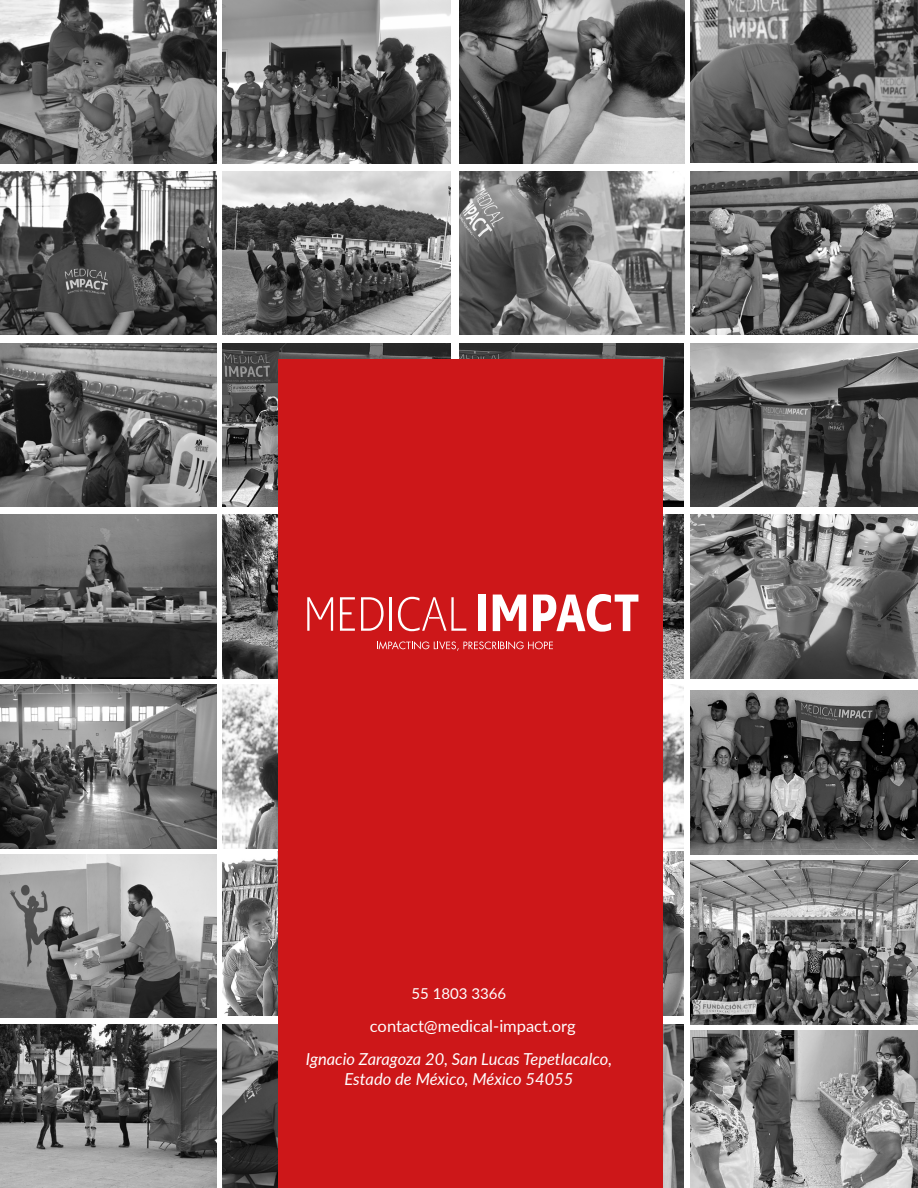
<style>
.page{position:relative;width:918px;height:1188px;background:#fff}
.page>*{position:absolute;margin:0;border:0;box-sizing:border-box;transform-origin:0 0}
.t1{font:italic 16.5px/19.5px "Lato";color:#fff;text-align:center}
.t2{font:16.5px "Lato";color:#fff}
.t3{font:15px "Lato";color:#fff}
</style>
<div class="page">
<img style="left:223px;top:343px;width:227px;height:164px">
<img style="left:459px;top:343px;width:224px;height:164px">
<img style="left:223px;top:514px;width:55px;height:164px">
<img style="left:663px;top:514px;width:20px;height:164px">
<img style="left:223px;top:685px;width:55px;height:163px">
<img style="left:663px;top:685px;width:20px;height:163px">
<img style="left:223px;top:852px;width:55px;height:163px">
<img style="left:663px;top:852px;width:20px;height:163px">
<img style="left:223px;top:1024px;width:55px;height:164px">
<img style="left:663px;top:1024px;width:20px;height:164px">
<div style="left:278px;top:359px;width:385px;height:829px;background:#cd1719"></div>
<svg style="left:377px;top:641px;width:176px;height:10px"></svg>
<div style="left:479px;top:595px;width:7px;height:36px;background:#fff"></div>
<svg style="left:493px;top:595px;width:33px;height:36px"></svg>
<svg style="left:533px;top:594px;width:105px;height:38px"></svg>
<svg style="left:307px;top:597px;width:26px;height:34px"></svg>
<svg style="left:340px;top:597px;width:15px;height:34px"></svg>
<svg style="left:361px;top:597px;width:23px;height:34px"></svg>
<hr style="left:390px;top:597px;width:2px;height:34px;background:#fff">
<svg style="left:398px;top:597px;width:68px;height:34px"></svg>
<img style="left:0;top:0;width:216px;height:163px">
<img style="left:223px;top:0;width:227px;height:164px">
<img style="left:459px;top:0;width:225px;height:164px">
<img style="left:0;top:171px;width:216px;height:164px">
<img style="left:0;top:343px;width:216px;height:164px">
<img style="left:0;top:514px;width:216px;height:164px">
<img style="left:0;top:685px;width:216px;height:163px">
<img style="left:0;top:854px;width:216px;height:164px">
<img style="left:0;top:1024px;width:216px;height:164px">
<img style="left:223px;top:171px;width:227px;height:164px">
<img style="left:459px;top:171px;width:225px;height:164px">
<img style="left:691px;top:171px;width:227px;height:164px">
<img style="left:691px;top:343px;width:227px;height:164px">
<img style="left:691px;top:514px;width:227px;height:164px">
<img style="left:691px;top:690px;width:227px;height:164px">
<img style="left:691px;top:861px;width:227px;height:163px">
<img style="left:691px;top:1031px;width:227px;height:157px">
<img style="left:691px;top:0;width:227px;height:163px">
<p class="t3" style="left:412px;top:983px;width:96px">55 1803 3366</p>
<p class="t2" style="left:370px;top:1014px;width:207px">contact@medical-impact.org</p>
<p class="t1" style="left:306px;top:1049px;width:308px">Ignacio Zaragoza 20, San Lucas Tepetlacalco,<br>Estado de México, México 54055</p>
</div>
